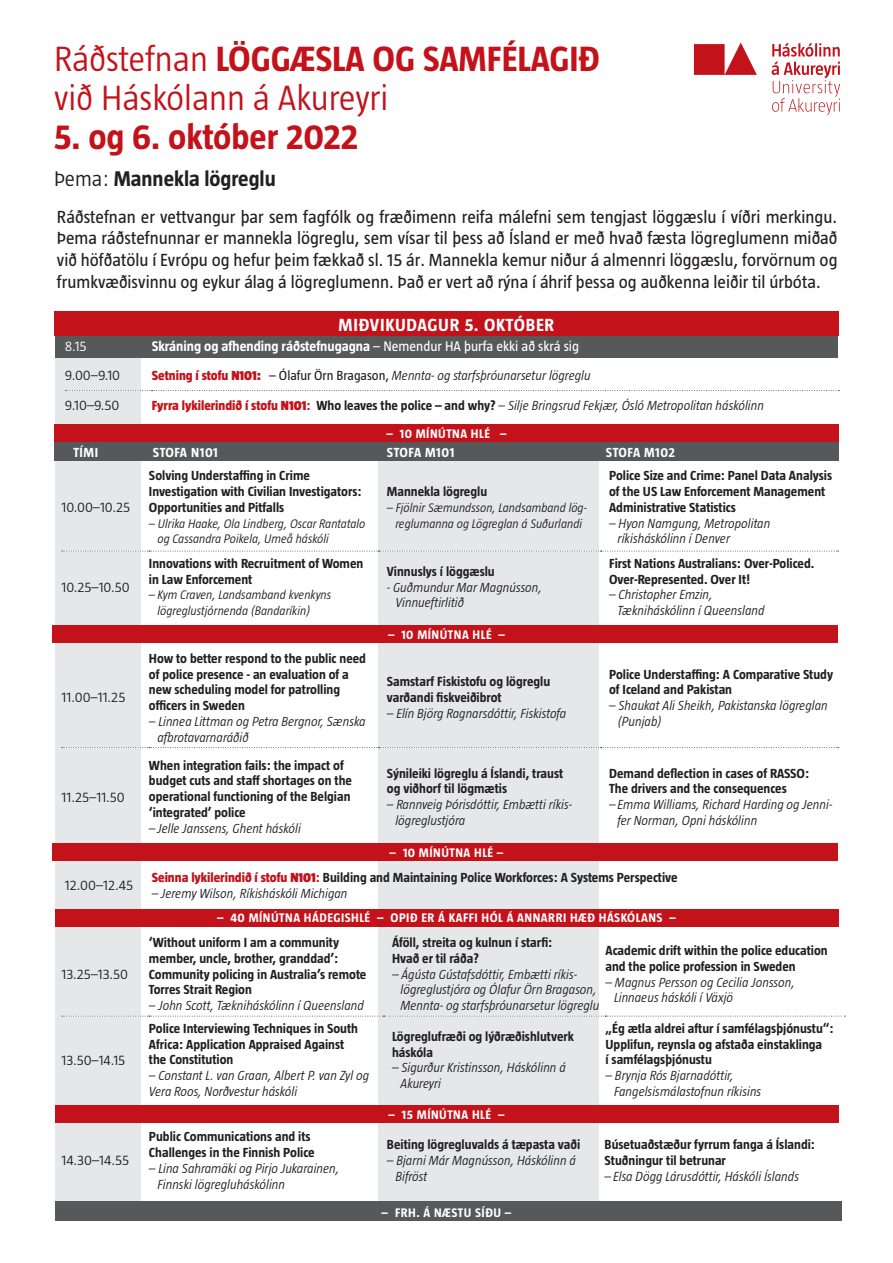
<style>
.page{position:relative;width:893px;height:1263px;background:#fff}
.page>*{position:absolute;margin:0;border:0;box-sizing:border-box;transform-origin:0 0}
.t1{font:300 36px/39px "Taz";color:#c4121a}
.t2{font:700 36px "Taz";color:#c4121a}
.t3{font:700 21.75px "Taz";color:#231f20}
.t4{font:18px/21.6px "Taz";color:#231f20;text-align:justify}
.t5{font:700 18px "Taz";letter-spacing:.04em;color:#fff}
.t6{font:300 14.25px "Taz";color:#231f20}
.t7{font:700 14.25px "Taz";color:#fff}
.t8{font:300 14.25px "Taz";color:#fff}
.t9{font:700 13.5px/15.8px "Taz";color:#231f20}
.t10{font:italic 300 13.5px/15.8px "Taz";color:#231f20}
.t11{font:700 13.5px "Taz";letter-spacing:.035em;color:#fff}
.t12{font:italic 300 12.75px/15.8px "Taz";color:#231f20}
.t13{font:700 12.75px "Taz";letter-spacing:.04em;color:#fff}
.s1{font-weight:700}
.s2{font-weight:300}
.s3{font-weight:400}
.s4{font-weight:800;font-style:normal;color:#c4121a}
.s5{font-weight:900;font-style:normal;color:#c4121a}
.s6{font-weight:400;font-style:normal}
.s7{font-weight:700;font-style:normal;color:#c4121a}
.s8{font-weight:700;font-style:normal}
.s9{font-weight:800;color:#c4121a}
.s10{font-weight:900;color:#c4121a}
.s11{color:#c4121a}
</style>
<div class="page">
<div style="left:55px;top:324px;width:86px;height:890px;background:#e6e7e9"></div>
<div style="left:55px;top:312px;width:784px;height:24px;background:#c4121a"></div>
<div style="left:378px;top:439px;width:221px;height:775px;background:#e6e7e9"></div>
<div style="left:56px;top:909px;width:783px;height:17px;background:#c4121a"></div>
<svg style="left:62px;top:1016px;width:783px;height:1px"></svg>
<svg style="left:62px;top:551px;width:777px;height:1px"></svg>
<svg style="left:62px;top:747px;width:777px;height:1px"></svg>
<div style="left:55px;top:442px;width:784px;height:19px;background:#57585a"></div>
<div style="left:55px;top:336px;width:782px;height:21px;background:#57585a"></div>
<svg style="left:694px;top:43px;width:146px;height:72px"></svg>
<svg style="left:65px;top:390px;width:775px;height:1px"></svg>
<div style="left:55px;top:425px;width:784px;height:17px;background:#c4121a"></div>
<div style="left:53px;top:625px;width:785px;height:17px;background:#c4121a"></div>
<div style="left:53px;top:844px;width:785px;height:17px;background:#c4121a"></div>
<div style="left:56px;top:1106px;width:783px;height:17px;background:#c4121a"></div>
<div style="left:56px;top:1201px;width:786px;height:19px;background:#57585a"></div>
<h1 class="t1" style="left:54px;top:40px;width:548px">Ráðstefnan <span class="s1">LÖGGÆSLA OG SAMFÉLAGIÐ </span>við Háskólann á Akureyri</h1>
<h1 class="t2" style="left:54px;top:118px;width:306px">5. og 6. október 2022</h1>
<h2 class="t3" style="left:54px;top:167px;width:223px"><span class="s2">Þema:</span> Mannekla lögreglu</h2>
<p class="t4" style="left:57px;top:206px;width:782px">Ráðstefnan er vettvangur þar sem fagfólk og fræðimenn reifa málefni sem tengjast löggæslu í víðri merkingu.<br>Þema ráðstefnunnar er mannekla lögreglu, sem vísar til þess að Ísland er með hvað fæsta lögreglumenn miðað við höfðatölu í Evrópu og hefur þeim fækkað sl. 15 ár. Mannekla kemur niður á almennri löggæslu, forvörnum og frumkvæðisvinnu og eykur álag á lögreglumenn. Það er vert að rýna í áhrif þessa og auðkenna leiðir til úrbóta.</p>
<h3 class="t5" style="left:339px;top:316px;width:217px">MIÐVIKUDAGUR 5. OKTÓBER</h3>
<p class="t8" style="left:65px;top:339px;width:23px">8.15</p>
<p class="t7" style="left:152px;top:339px;width:429px">Skráning og afhending ráðstefnugagna <span class="s3">– Nemendur HA þurfa ekki að skrá sig</span></p>
<p class="t6" style="left:65px;top:367px;width:57px">9.00–9.10</p>
<p class="t10" style="left:152px;top:368px;width:441px"><span class="s4">Setning í stofu</span> <span class="s5">N101:</span> <span class="s6">– Ólafur Örn Bragason,</span> Mennta- og starfsþróunarsetur lögreglu</p>
<p class="t6" style="left:65px;top:398px;width:56px">9.10–9.50</p>
<p class="t10" style="left:152px;top:398px;width:614px"><span class="s4">Fyrra lykilerindið í stofu</span> <span class="s5">N101</span><span class="s7">:</span> <span class="s8">Who leaves the police – and why?</span> – Silje Bringsrud Fekjær, Ósló Metropolitan háskólinn</p>
<p class="t13" style="left:386px;top:427px;width:122px">– 10 MÍNÚTNA HLÉ –</p>
<p class="t11" style="left:73px;top:445px;width:26px">TÍMI</p>
<p class="t11" style="left:153px;top:445px;width:66px">STOFA N101</p>
<p class="t11" style="left:387px;top:445px;width:69px">STOFA M101</p>
<p class="t11" style="left:606px;top:445px;width:71px">STOFA M102</p>
<p class="t6" style="left:62px;top:500px;width:70px">10.00–10.25</p>
<p class="t6" style="left:62px;top:579px;width:70px">10.25–10.50</p>
<p class="t6" style="left:62px;top:690px;width:65px">11.00–11.25</p>
<p class="t6" style="left:62px;top:789px;width:65px">11.25–11.50</p>
<p class="t6" style="left:65px;top:878px;width:70px">12.00–12.45</p>
<p class="t6" style="left:62px;top:966px;width:68px">13.25–13.50</p>
<p class="t6" style="left:62px;top:1052px;width:65px">13.50–14.15</p>
<p class="t6" style="left:62px;top:1153px;width:69px">14.30–14.55</p>
<p class="t9" style="left:149px;top:468px;width:214px">Solving Understaffing in Crime<br>Investigation with Civilian Investigators:<br>Opportunities and Pitfalls</p>
<p class="t12" style="left:157px;top:515px;width:209px;text-indent:-9px">– Ulrika Haake, Ola Lindberg, Oscar Rantatalo og Cassandra Poikela, Umeå háskóli</p>
<p class="t9" style="left:149px;top:555px;width:216px">Innovations with Recruitment of Women in Law Enforcement</p>
<p class="t12" style="left:157px;top:587px;width:175px;text-indent:-9px">– Kym Craven, Landsamband kvenkyns lögreglustjórnenda (Bandaríkin)</p>
<p class="t9" style="left:149px;top:650px;width:219px">How to better respond to the public need of police presence - an evaluation of a new scheduling model for patrolling officers in Sweden</p>
<p class="t10" style="left:157px;top:713px;width:210px;text-indent:-9px">– Linnea Littman og Petra Bergnor, Sænska afbrotavarnaráðið</p>
<p class="t9" style="left:149px;top:757px;width:205px">When integration fails: the impact of budget cuts and staff shortages on the operational functioning of the Belgian ‘integrated’ police</p>
<p class="t10" style="left:149px;top:820px;width:153px">– Jelle Janssens, Ghent háskóli</p>
<p class="t9" style="left:387px;top:484px;width:102px">Mannekla lögreglu</p>
<p class="t12" style="left:387px;top:500px;width:202px;text-align:center">– Fjölnir Sæmundsson, Landsamband lög&shy;reglumanna og Lögreglan á Suðurlandi</p>
<p class="t9" style="left:387px;top:563px;width:109px">Vinnuslys í löggæslu</p>
<p class="t10" style="left:395px;top:579px;width:148px;text-indent:-9px">- Guðmundur Mar Magnússon,<br>Vinnueftirlitið</p>
<p class="t13" style="left:388px;top:627px;width:118px">– 10 MÍNÚTNA HLÉ –</p>
<p class="t9" style="left:387px;top:674px;width:165px">Samstarf Fiskistofu og lögreglu varðandi fiskveiðibrot</p>
<p class="t10" style="left:387px;top:705px;width:181px">– Elín Björg Ragnarsdóttir, Fiskistofa</p>
<p class="t9" style="left:387px;top:765px;width:178px">Sýnileiki lögreglu á Íslandi, traust og viðhorf til lögmætis</p>
<p class="t10" style="left:395px;top:797px;width:178px;text-indent:-9px">– Rannveig Þórisdóttir, Embætti ríkis&shy;lögreglustjóra</p>
<p class="t13" style="left:390px;top:846px;width:115px">– 10 MÍNÚTNA HLÉ –</p>
<p class="t9" style="left:609px;top:468px;width:225px">Police Size and Crime: Panel Data Analysis of the US Law Enforcement Management<br>Administrative Statistics</p>
<p class="t10" style="left:618px;top:515px;width:154px;text-indent:-9px">– Hyon Namgung, Metropolitan ríkisháskólinn í Denver</p>
<p class="t9" style="left:609px;top:555px;width:207px">First Nations Australians: Over-Policed.<br>Over-Represented. Over It!</p>
<p class="t10" style="left:618px;top:587px;width:149px;text-indent:-9px">– Christopher Emzin,<br>Tækniháskólinn í Queensland</p>
<p class="t9" style="left:609px;top:666px;width:225px">Police Understaffing: A Comparative Study of Iceland and Pakistan</p>
<p class="t10" style="left:618px;top:698px;width:212px;text-indent:-9px">– Shaukat Ali Sheikh, Pakistanska lögreglan (Punjab)</p>
<p class="t9" style="left:609px;top:765px;width:202px">Demand deflection in cases of RASSO:<br>The drivers and the consequences</p>
<p class="t10" style="left:618px;top:797px;width:216px;text-indent:-9px">– Emma Williams, Richard Harding og Jenni&shy;fer Norman, Opni háskólinn</p>
<p class="t9" style="left:152px;top:869px;width:527px"><span class="s9">Seinna lykilerindið í stofu</span> <span class="s10">N101</span><span class="s11">:</span> Building and Maintaining Police Workforces: A Systems Perspective</p>
<p class="t10" style="left:152px;top:886px;width:197px">– Jeremy Wilson, Ríkisháskóli Michigan</p>
<p class="t13" style="left:217px;top:911px;width:460px">– 40 MÍNÚTNA HÁDEGISHLÉ – OPIÐ ER Á KAFFI HÓL Á ANNARRI HÆÐ HÁSKÓLANS –</p>
<p class="t9" style="left:149px;top:935px;width:219px">‘Without uniform I am a community member, uncle, brother, granddad’:<br>Community policing in Australia’s remote Torres Strait Region</p>
<p class="t10" style="left:149px;top:998px;width:217px">– John Scott, Tækniháskólinn í Queensland</p>
<p class="t9" style="left:149px;top:1020px;width:211px">Police Interviewing Techniques in South<br>Africa: Application Appraised Against the Constitution</p>
<p class="t10" style="left:149px;top:1068px;width:222px">– Constant L. van Graan, Albert P. van Zyl og<br>Vera Roos, Norðvestur háskóli</p>
<p class="t9" style="left:149px;top:1129px;width:167px">Public Communications and its<br>Challenges in the Finnish Police</p>
<p class="t10" style="left:157px;top:1160px;width:183px;text-indent:-9px">– Lina Sahramäki og Pirjo Jukarainen,<br>Finnski lögregluháskólinn</p>
<p class="t9" style="left:392px;top:935px;width:162px">Áföll, streita og kulnun í starfi:<br>Hvað er til ráða?</p>
<p class="t10" style="left:401px;top:966px;width:200px;text-indent:-9px">– Ágústa Gústafsdóttir, Embætti ríkis&shy;lögreglustjóra og Ólafur Örn Bragason,<br>Mennta- og starfsþróunarsetur lögreglu</p>
<p class="t9" style="left:605px;top:942px;width:224px">Academic drift within the police education and the police profession in Sweden</p>
<p class="t10" style="left:614px;top:974px;width:182px;text-indent:-9px">– Magnus Persson og Cecilia Jonsson,<br>Linnaeus háskóli í Växjö</p>
<p class="t9" style="left:392px;top:1028px;width:183px">Lögreglufræði og lýðræðishlutverk háskóla</p>
<p class="t10" style="left:401px;top:1060px;width:167px;text-indent:-9px">– Sigurður Kristinsson, Háskólinn á<br>Akureyri</p>
<p class="t13" style="left:389px;top:1108px;width:117px">– 15 MÍNÚTNA HLÉ –</p>
<p class="t9" style="left:387px;top:1137px;width:195px">Beiting lögregluvalds á tæpasta vaði</p>
<p class="t10" style="left:395px;top:1153px;width:182px;text-indent:-9px">– Bjarni Már Magnússon, Háskólinn á<br>Bifröst</p>
<p class="t13" style="left:382px;top:1206px;width:131px">– FRH. Á NÆSTU SÍÐU –</p>
<p class="t9" style="left:605px;top:1020px;width:230px">„Ég ætla aldrei aftur í samfélagsþjónustu“:<br>Upplifun, reynsla og afstaða einstaklinga<br>í samfélagsþjónustu</p>
<p class="t10" style="left:614px;top:1068px;width:149px;text-indent:-9px">– Brynja Rós Bjarnadóttir,<br>Fangelsismálastofnun ríkisins</p>
<p class="t9" style="left:605px;top:1137px;width:212px">Búsetuaðstæður fyrrum fanga á Íslandi:<br>Stuðningur til betrunar</p>
<p class="t10" style="left:605px;top:1168px;width:196px">– Elsa Dögg Lárusdóttir, Háskóli Íslands</p>
</div>
